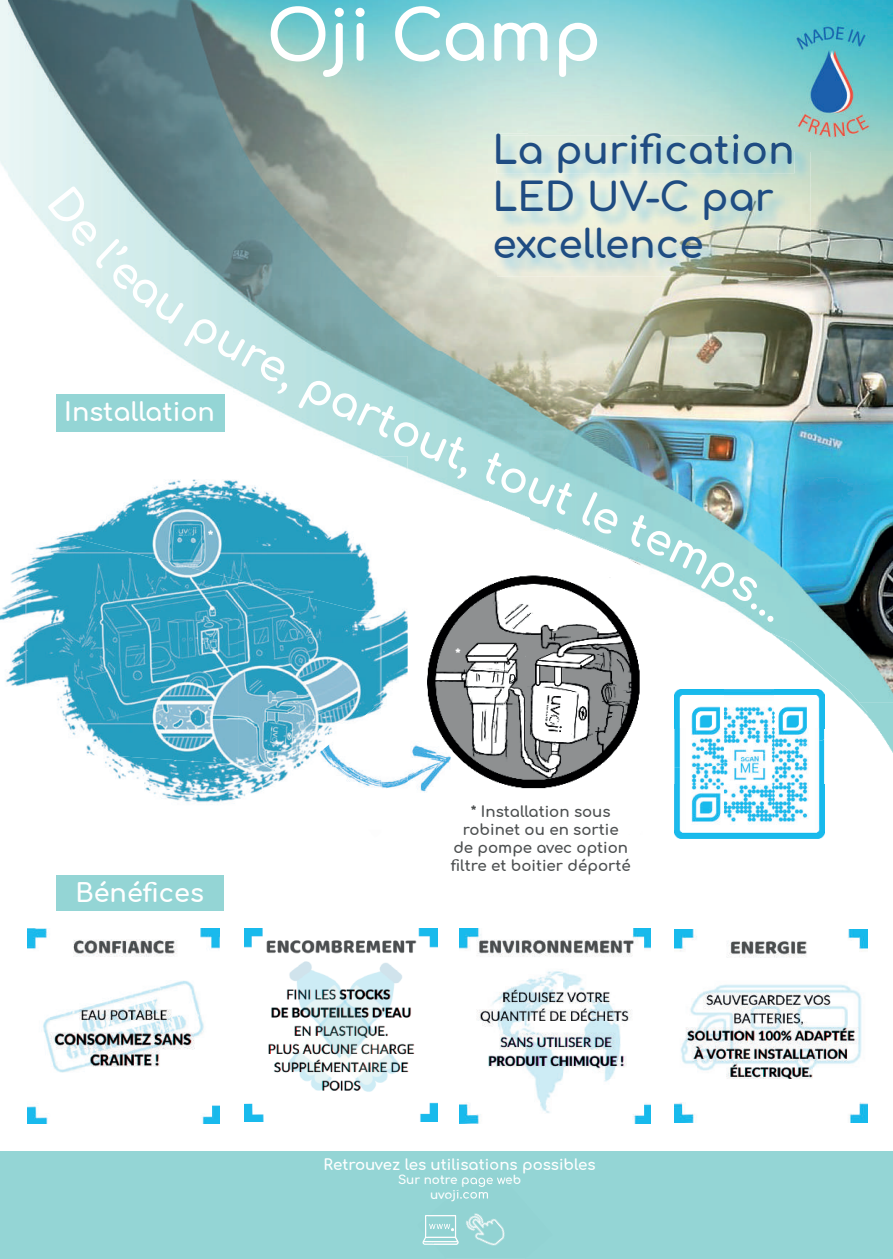
<style>
.page{position:relative;width:893px;height:1259px;background:#fff}
.page>*{position:absolute;margin:0;border:0;box-sizing:border-box;transform-origin:0 0}
.t1{font:700 69px "Comfortaa";color:#fff}
.t2{font:700 43.5px "Comfortaa";color:#fff}
.t3{font:700 39px/46.8px "Comfortaa";color:#1f4c82}
.t4{font:700 25.5px "Comfortaa";color:#fff}
.t5{font:700 15px/18px "Comfortaa";color:#4c4f50;text-align:center}
.t6{font:700 15px "Comfortaa";color:#fff}
.t7{font:700 12px "Comfortaa";color:#fff}
</style>
<div class="page">
<img style="left:867px;top:702px;width:26px;height:51px">
<img style="left:824px;top:767px;width:1px;height:62px">
<img style="left:8px;top:0;width:312px;height:432px">
<img style="left:320px;top:0;width:209px;height:501px">
<img style="left:529px;top:0;width:202px;height:133px">
<img style="left:789px;top:151px;width:104px;height:551px">
<img style="left:529px;top:277px;width:260px;height:325px">
<img style="left:489px;top:501px;width:40px;height:17px">
<img style="left:755px;top:608px;width:112px;height:159px">
<img style="left:496px;top:133px;width:235px;height:40px">
<img style="left:427px;top:574px;width:213px;height:215px">
<div style="left:0;top:1151px;width:893px;height:107px;background:#94d5d5"></div>
<div style="left:57px;top:875px;width:167px;height:35px;background:#94d5d5"></div>
<div style="left:56px;top:394px;width:169px;height:38px;background:#94d5d5"></div>
<img style="left:460px;top:928px;width:191px;height:195px">
<img style="left:674px;top:929px;width:193px;height:193px">
<img style="left:497px;top:151px;width:314px;height:126px">
<img style="left:497px;top:135px;width:298px;height:38px">
<img style="left:244px;top:928px;width:193px;height:194px">
<img style="left:28px;top:928px;width:192px;height:195px">
<img style="left:108px;top:764px;width:41px;height:27px">
<img style="left:149px;top:764px;width:150px;height:39px">
<img style="left:111px;top:456px;width:297px;height:124px">
<img style="left:0;top:519px;width:239px;height:245px">
<img style="left:238px;top:580px;width:143px;height:187px">
<img style="left:381px;top:574px;width:27px;height:116px">
<img style="left:408px;top:703px;width:52px;height:90px">
<img style="left:334px;top:767px;width:47px;height:20px">
<img style="left:311px;top:702px;width:70px;height:65px">
<img style="left:381px;top:690px;width:27px;height:99px">
<img style="left:426px;top:1201px;width:79px;height:45px">
<svg style="left:422px;top:1215px;width:37px;height:29px"></svg>
<img style="left:481px;top:1163px;width:15px;height:7px">
<img style="left:462px;top:1177px;width:47px;height:10px">
<img style="left:470px;top:1192px;width:18px;height:7px">
<img style="left:448px;top:1190px;width:21px;height:11px">
<img style="left:731px;top:0;width:162px;height:151px">
<img style="left:795px;top:135px;width:16px;height:16px">
<img style="left:731px;top:133px;width:64px;height:18px">
<img style="left:674px;top:829px;width:150px;height:10px">
<img style="left:674px;top:767px;width:50px;height:62px">
<img style="left:724px;top:763px;width:50px;height:62px">
<img style="left:774px;top:751px;width:50px;height:78px">
<img style="left:674px;top:689px;width:150px;height:39px">
<img style="left:674px;top:728px;width:50px;height:39px">
<img style="left:724px;top:728px;width:50px;height:35px">
<img style="left:774px;top:728px;width:50px;height:23px">
<svg style="left:47px;top:186px;width:288px;height:232px"></svg>
<svg style="left:540px;top:491px;width:235px;height:132px"></svg>
<h3 class="t4" style="left:64px;top:388px;width:152px">Installation</h3>
<p class="t6" style="left:208px;top:530px;width:7px">*</p>
<h1 class="t1" style="left:266px;top:6px;width:337px">Oji Camp</h1>
<h3 class="t3" style="left:492px;top:121px;width:304px">La purification<br>LED UV-C par excellence</h3>
<h2 class="t2" style="left:341px;top:379px;width:99px;rotate:25deg">arto</h2>
<h2 class="t2" style="left:428px;top:420px;width:166px;rotate:23deg">ut, tout</h2>
<p class="t6" style="left:455px;top:647px;width:7px">*</p>
<h3 class="t4" style="left:75px;top:869px;width:130px">Bénéfices</h3>
<p class="t5" style="left:451px;top:800px;width:182px">* Installation sous robinet ou en sortie<br>de pompe avec option filtre et boitier déporté</p>
<p class="t6" style="left:324px;top:1150px;width:274px">Retrouvez les utilisations possibles</p>
<p class="t7" style="left:398px;top:1168px;width:125px">Sur notre page web</p>
</div>
